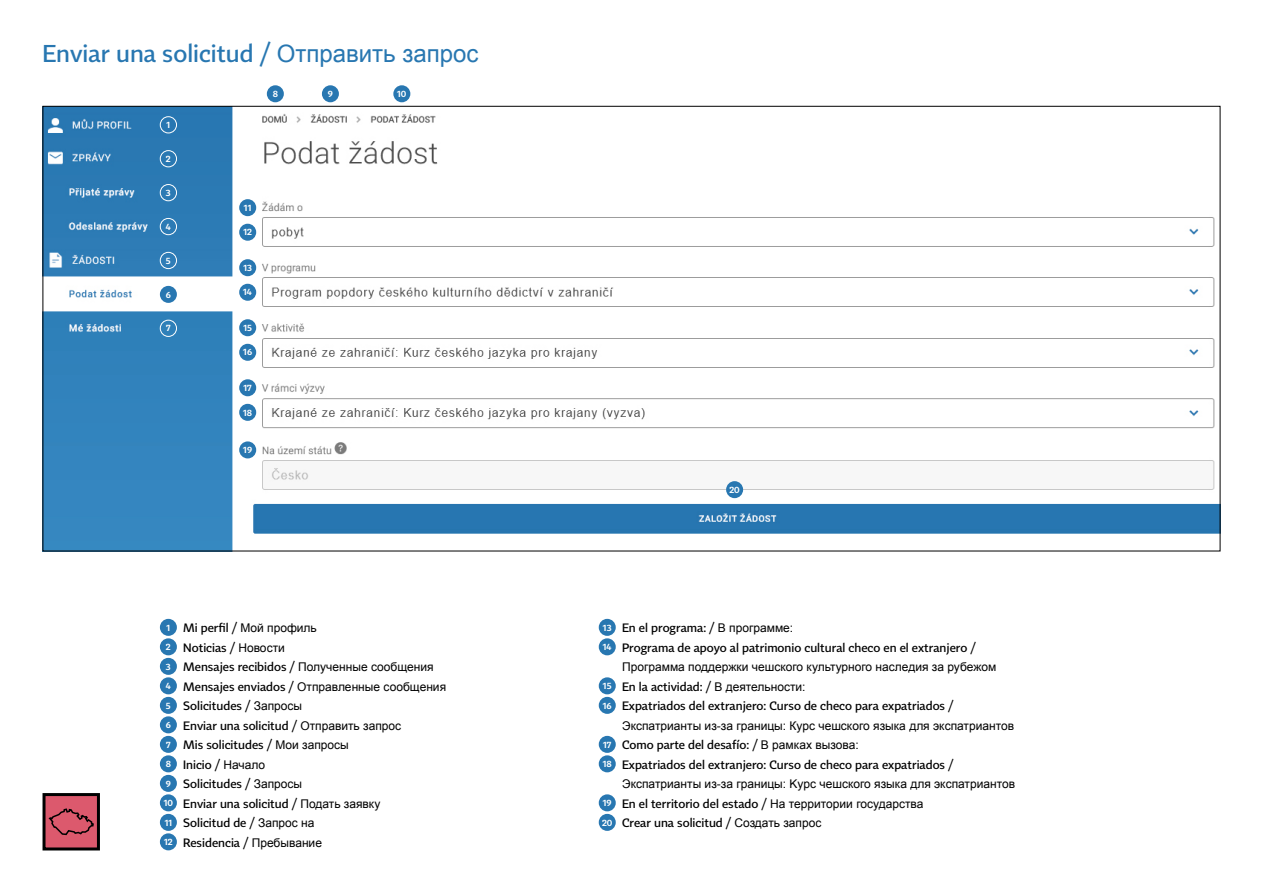
<style>
.page{position:relative;width:1263px;height:893px;background:#fff}
.page>*{position:absolute;margin:0;border:0;box-sizing:border-box;transform-origin:0 0}
.t1{font:500 24px "Tabac Sans";color:#2877b1}
.t2{font:500 12px/19.5px "Tabac Sans";color:#000}
.t3{font:12px/19.5px "Arial";color:#000}
.t4{font:600 9px "Tabac Sans";color:#fff}
.s1{font-family:"Arial";font-weight:400}
.s2{font-family:"Tabac Sans";font-weight:600;font-size:9px;color:#fff}
.s3{font-family:"Tabac Sans";font-weight:500}
.s4{font-weight:600;font-size:9px;color:#fff}
</style>
<div class="page">
<div style="left:160px;top:619px;width:17px;height:17px;background:#2877b1;border-radius:50%"></div>
<div style="left:160px;top:638px;width:17px;height:17px;background:#2877b1;border-radius:50%"></div>
<div style="left:160px;top:658px;width:17px;height:17px;background:#2877b1;border-radius:50%"></div>
<div style="left:160px;top:677px;width:17px;height:17px;background:#2877b1;border-radius:50%"></div>
<div style="left:160px;top:697px;width:17px;height:17px;background:#2877b1;border-radius:50%"></div>
<div style="left:160px;top:716px;width:17px;height:17px;background:#2877b1;border-radius:50%"></div>
<div style="left:160px;top:736px;width:17px;height:17px;background:#2877b1;border-radius:50%"></div>
<div style="left:160px;top:755px;width:17px;height:17px;background:#2877b1;border-radius:50%"></div>
<div style="left:160px;top:775px;width:17px;height:17px;background:#2877b1;border-radius:50%"></div>
<div style="left:160px;top:794px;width:17px;height:17px;background:#2877b1;border-radius:50%"></div>
<div style="left:160px;top:814px;width:17px;height:17px;background:#2877b1;border-radius:50%"></div>
<div style="left:160px;top:833px;width:17px;height:17px;background:#2877b1;border-radius:50%"></div>
<div style="left:599px;top:619px;width:17px;height:17px;background:#2877b1;border-radius:50%"></div>
<div style="left:599px;top:638px;width:17px;height:17px;background:#2877b1;border-radius:50%"></div>
<div style="left:599px;top:677px;width:17px;height:17px;background:#2877b1;border-radius:50%"></div>
<div style="left:599px;top:697px;width:17px;height:17px;background:#2877b1;border-radius:50%"></div>
<div style="left:599px;top:736px;width:17px;height:17px;background:#2877b1;border-radius:50%"></div>
<div style="left:599px;top:755px;width:17px;height:17px;background:#2877b1;border-radius:50%"></div>
<div style="left:599px;top:794px;width:17px;height:17px;background:#2877b1;border-radius:50%"></div>
<div style="left:599px;top:814px;width:17px;height:17px;background:#2877b1;border-radius:50%"></div>
<img style="left:45px;top:108px;width:1173px;height:441px">
<div style="left:160px;top:116px;width:17px;height:17px;border:1px solid #fff;border-radius:50%"></div>
<div style="left:267px;top:85px;width:17px;height:17px;background:#2877b1;border-radius:50%"></div>
<div style="left:239px;top:199px;width:17px;height:17px;background:#2877b1;border-radius:50%"></div>
<div style="left:239px;top:259px;width:17px;height:17px;background:#2877b1;border-radius:50%"></div>
<div style="left:239px;top:319px;width:17px;height:17px;background:#2877b1;border-radius:50%"></div>
<div style="left:239px;top:379px;width:17px;height:17px;background:#2877b1;border-radius:50%"></div>
<div style="left:239px;top:441px;width:17px;height:17px;background:#2877b1;border-radius:50%"></div>
<div style="left:239px;top:224px;width:17px;height:17px;background:#2877b1;border-radius:50%"></div>
<div style="left:239px;top:284px;width:17px;height:17px;background:#2877b1;border-radius:50%"></div>
<div style="left:239px;top:344px;width:17px;height:17px;background:#2877b1;border-radius:50%"></div>
<div style="left:239px;top:404px;width:17px;height:17px;background:#2877b1;border-radius:50%"></div>
<div style="left:726px;top:481px;width:17px;height:17px;background:#2877b1;border-radius:50%"></div>
<div style="left:322px;top:85px;width:17px;height:17px;background:#2877b1;border-radius:50%"></div>
<div style="left:393px;top:85px;width:17px;height:17px;background:#2877b1;border-radius:50%"></div>
<div style="left:160px;top:150px;width:17px;height:17px;border:1px solid #fff;border-radius:50%"></div>
<div style="left:160px;top:184px;width:17px;height:17px;border:1px solid #fff;border-radius:50%"></div>
<div style="left:160px;top:218px;width:17px;height:17px;border:1px solid #fff;border-radius:50%"></div>
<div style="left:160px;top:252px;width:17px;height:17px;border:1px solid #fff;border-radius:50%"></div>
<div style="left:160px;top:320px;width:17px;height:17px;border:1px solid #fff;border-radius:50%"></div>
<div style="left:160px;top:286px;width:17px;height:17px;background:#2877b1;border-radius:50%"></div>
<div style="left:44px;top:794px;width:54px;height:55px;background:#dc596d"></div>
<div style="left:43px;top:793px;width:57px;height:57px;border:3px solid #000"></div>
<svg style="left:48px;top:808px;width:46px;height:28px"></svg>
<h1 class="t1" style="left:43px;top:39px;width:437px">Enviar una solicitud / <span class="s1">Отправить запрос</span></h1>
<p class="t4" style="left:167px;top:119px;width:5px">1</p>
<p class="t4" style="left:166px;top:153px;width:6px">2</p>
<p class="t4" style="left:166px;top:187px;width:6px">3</p>
<p class="t4" style="left:166px;top:221px;width:7px">4</p>
<p class="t4" style="left:166px;top:255px;width:6px">5</p>
<p class="t4" style="left:166px;top:289px;width:7px">6</p>
<p class="t4" style="left:166px;top:323px;width:6px">7</p>
<p class="t4" style="left:273px;top:88px;width:7px">8</p>
<p class="t4" style="left:244px;top:202px;width:9px">11</p>
<p class="t4" style="left:243px;top:227px;width:10px">12</p>
<p class="t4" style="left:243px;top:262px;width:10px">13</p>
<p class="t4" style="left:243px;top:287px;width:10px">14</p>
<p class="t4" style="left:243px;top:322px;width:10px">15</p>
<p class="t4" style="left:243px;top:347px;width:10px">16</p>
<p class="t4" style="left:244px;top:382px;width:10px">17</p>
<p class="t4" style="left:243px;top:407px;width:11px">18</p>
<p class="t4" style="left:243px;top:444px;width:10px">19</p>
<p class="t4" style="left:328px;top:88px;width:7px">9</p>
<p class="t4" style="left:397px;top:88px;width:11px">10</p>
<p class="t3" style="left:167px;top:618px;width:152px"><span class="s2">1</span> <span class="s3">Mi perfil /</span> Мой профиль</p>
<p class="t2" style="left:166px;top:638px;width:120px"><span class="s4">2</span> Noticias / <span class="s1">Новости</span></p>
<p class="t3" style="left:166px;top:657px;width:282px"><span class="s2">3</span> <span class="s3">Mensajes recibidos /</span> Полученные сообщения<br><span class="s2">4</span> <span class="s3">Mensajes enviados /</span> Oтправленные сообщения</p>
<p class="t2" style="left:164px;top:696px;width:239px"><span class="s4">5</span> Solicitudes / <span class="s1">Запросы<br></span><span class="s4">6</span> Enviar una solicitud / <span class="s1">Отправить запрос<br></span><span class="s4">7</span> Mis solicitudes / <span class="s1">Мои запросы<br></span><span class="s4">8</span> Inicio / <span class="s1">начало<br></span><span class="s4">9</span> Solicitudes / <span class="s1">запросы<br></span><span class="s4">10</span> enviar una solicitud / <span class="s1">подать заявку<br></span><span class="s4">11</span> Solicitud de / <span class="s1">Запрос на<br></span><span class="s4">12</span> Residencia / <span class="s1">п ребывание</span></p>
<p class="t4" style="left:729px;top:484px;width:12px">20</p>
<p class="t2" style="left:603px;top:618px;width:375px"><span class="s4">13</span> En el programa: / <span class="s1">В программе:<br></span><span class="s4">14</span> Programa de apoyo al patrimonio cultural checo en el extranjero /</p>
<p class="t3" style="left:622px;top:657px;width:376px">Программа поддержки чешского культурного наследия за рубежом</p>
<p class="t2" style="left:603px;top:677px;width:352px"><span class="s4">15</span> En la actividad: / <span class="s1">В деятельности:<br></span><span class="s4">16</span> Expatriados del extranjero: Curso de checo para expatriados /</p>
<p class="t3" style="left:622px;top:716px;width:394px">Экспатрианты из-за границы: Курс чешского языка для экспатриантов</p>
<p class="t2" style="left:603px;top:735px;width:352px"><span class="s4">17</span> Como parte del desafío: / <span class="s1">В рамках вызова:<br></span><span class="s4">18</span> Expatriados del extranjero: Curso de checo para expatriados /</p>
<p class="t3" style="left:622px;top:774px;width:395px">Экспатрианты из-за границы: Kурс чешского языка для экспатриантов</p>
<p class="t2" style="left:602px;top:794px;width:323px"><span class="s4">19</span> En el territorio del estado / <span class="s1">На территории государства<br></span><span class="s4">20</span> Crear una solicitud / <span class="s1">Создать запрос</span></p>
</div>
